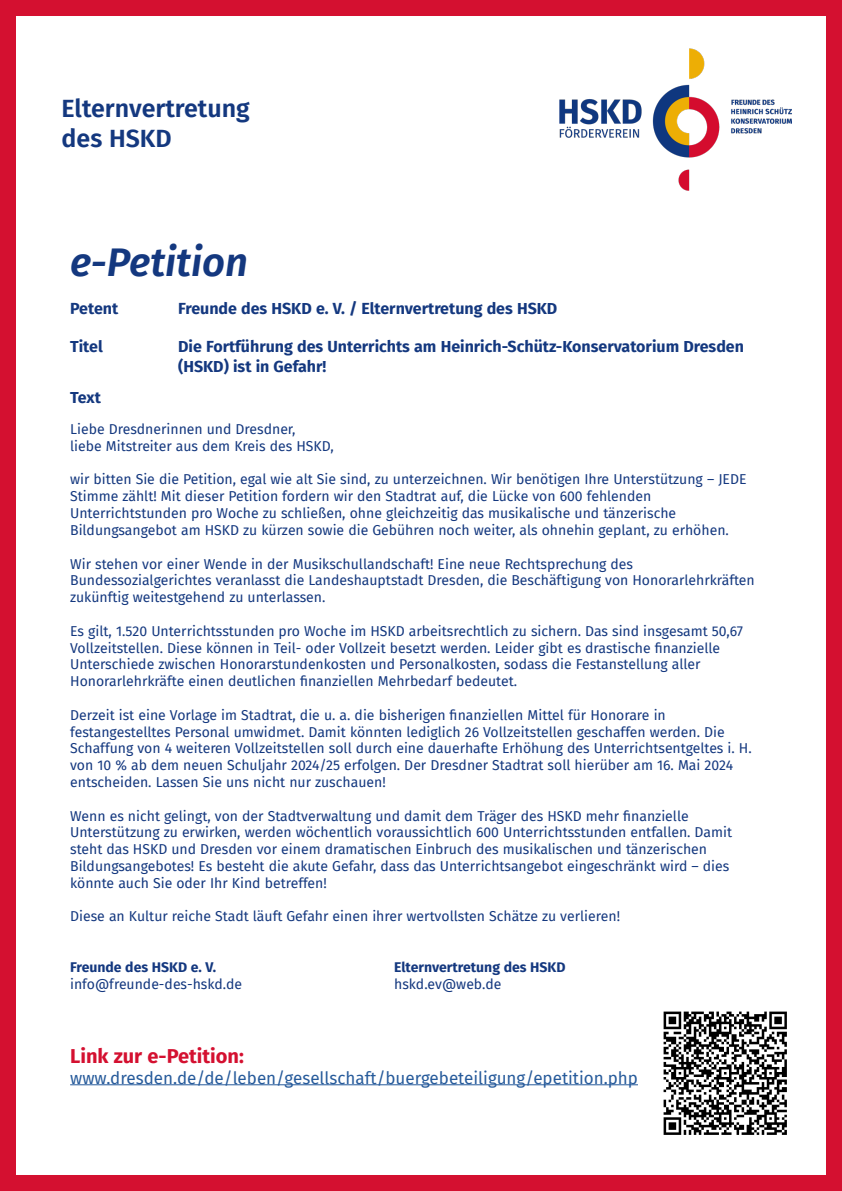
<style>
.page{position:relative;width:842px;height:1191px;background:#fff}
.page>*{position:absolute;margin:0;border:0;box-sizing:border-box;transform-origin:0 0}
.t1{font:italic 600 40px "Fira Sans";color:#14387f}
.t2{font:600 25px/30px "Fira Sans";color:#14387f}
.t3{font:700 20px "Fira Sans";color:#d41030}
.t4{font:17px "Fira Sans";color:#275b9b}
.t5{font:700 16px/19.2px "Fira Sans";color:#14387f}
.t6{font:14px/16.8px "Fira Sans";color:#14387f}
.t7{font:700 14px "Fira Sans";color:#14387f}
</style>
<div class="page">
<div style="left:0;top:0;width:842px;height:1191px;border:16px solid #d41030"></div>
<hr style="left:70px;top:1084px;width:568px;height:1px;background:#275b9b">
<img style="left:559px;top:49px;width:232px;height:142px">
<img style="left:663px;top:1011px;width:124px;height:124px">
<h2 class="t2" style="left:62px;top:92px;width:190px">Elternvertretung des HSKD</h2>
<h1 class="t1" style="left:70px;top:229px;width:179px">e-Petition</h1>
<p class="t5" style="left:70px;top:298px;width:50px">Petent</p>
<p class="t5" style="left:178px;top:298px;width:381px">Freunde des HSKD e. V. / Elternvertretung des HSKD</p>
<p class="t5" style="left:70px;top:336px;width:34px">Titel</p>
<p class="t5" style="left:178px;top:336px;width:567px">Die Fortführung des Unterrichts am Heinrich-Schütz-Konservatorium Dresden (HSKD) ist in Gefahr!</p>
<p class="t5" style="left:70px;top:386px;width:32px">Text</p>
<p class="t6" style="left:70px;top:420px;width:265px">Liebe Dresdnerinnen und Dresdner,<br>liebe Mitstreiter aus dem Kreis des HSKD,</p>
<p class="t6" style="left:70px;top:471px;width:678px">wir bitten Sie die Petition, egal wie alt Sie sind, zu unterzeichnen. Wir benötigen Ihre Unterstützung – JEDE Stimme zählt! Mit dieser Petition fordern wir den Stadtrat auf, die Lücke von 600 fehlenden Unterrichtstunden pro Woche zu schließen, ohne gleichzeitig das musikalische und tänzerische Bildungsangebot am HSKD zu kürzen sowie die Gebühren noch weiter, als ohnehin geplant, zu erhöhen.</p>
<p class="t6" style="left:70px;top:555px;width:686px">Wir stehen vor einer Wende in der Musikschullandschaft! Eine neue Rechtsprechung des<br>Bundessozialgerichtes veranlasst die Landeshauptstadt Dresden, die Beschäftigung von Honorarlehrkräften zukünftig weitestgehend zu unterlassen.</p>
<p class="t6" style="left:70px;top:622px;width:674px">Es gilt, 1.520 Unterrichtsstunden pro Woche im HSKD arbeitsrechtlich zu sichern. Das sind insgesamt 50,67<br>Vollzeitstellen. Diese können in Teil- oder Vollzeit besetzt werden. Leider gibt es drastische finanzielle Unterschiede zwischen Honorarstundenkosten und Personalkosten, sodass die Festanstellung aller Honorarlehrkräfte einen deutlichen finanziellen Mehrbedarf bedeutet.</p>
<p class="t6" style="left:70px;top:706px;width:683px">Derzeit ist eine Vorlage im Stadtrat, die u. a. die bisherigen finanziellen Mittel für Honorare in festangestelltes Personal umwidmet. Damit könnten lediglich 26 Vollzeitstellen geschaffen werden. Die Schaffung von 4 weiteren Vollzeitstellen soll durch eine dauerhafte Erhöhung des Unterrichtsentgeltes i. H. von 10 % ab dem neuen Schuljahr 2024/25 erfolgen. Der Dresdner Stadtrat soll hierüber am 16. Mai 2024 entscheiden. Lassen Sie uns nicht nur zuschauen!</p>
<p class="t6" style="left:70px;top:807px;width:663px">Wenn es nicht gelingt, von der Stadtverwaltung und damit dem Träger des HSKD mehr finanzielle Unterstützung zu erwirken, werden wöchentlich voraussichtlich 600 Unterrichtsstunden entfallen. Damit steht das HSKD und Dresden vor einem dramatischen Einbruch des musikalischen und tänzerischen Bildungsangebotes! Es besteht die akute Gefahr, dass das Unterrichtsangebot eingeschränkt wird – dies könnte auch Sie oder Ihr Kind betreffen!</p>
<p class="t6" style="left:70px;top:907px;width:551px">Diese an Kultur reiche Stadt läuft Gefahr einen ihrer wertvollsten Schätze zu verlieren!</p>
<p class="t7" style="left:70px;top:955px;width:147px">Freunde des HSKD e. V.</p>
<p class="t7" style="left:394px;top:955px;width:173px">Elternvertretung des HSKD</p>
<p class="t6" style="left:70px;top:975px;width:173px">info@freunde-des-hskd.de</p>
<p class="t6" style="left:394px;top:975px;width:109px">hskd.ev@web.de</p>
<h3 class="t3" style="left:70px;top:1039px;width:175px">Link zur e-Petition:</h3>
<p class="t4" style="left:70px;top:1064px;width:569px">www.dresden.de/de/leben/gesellschaft/buergebeteiligung/epetition.php</p>
</div>
